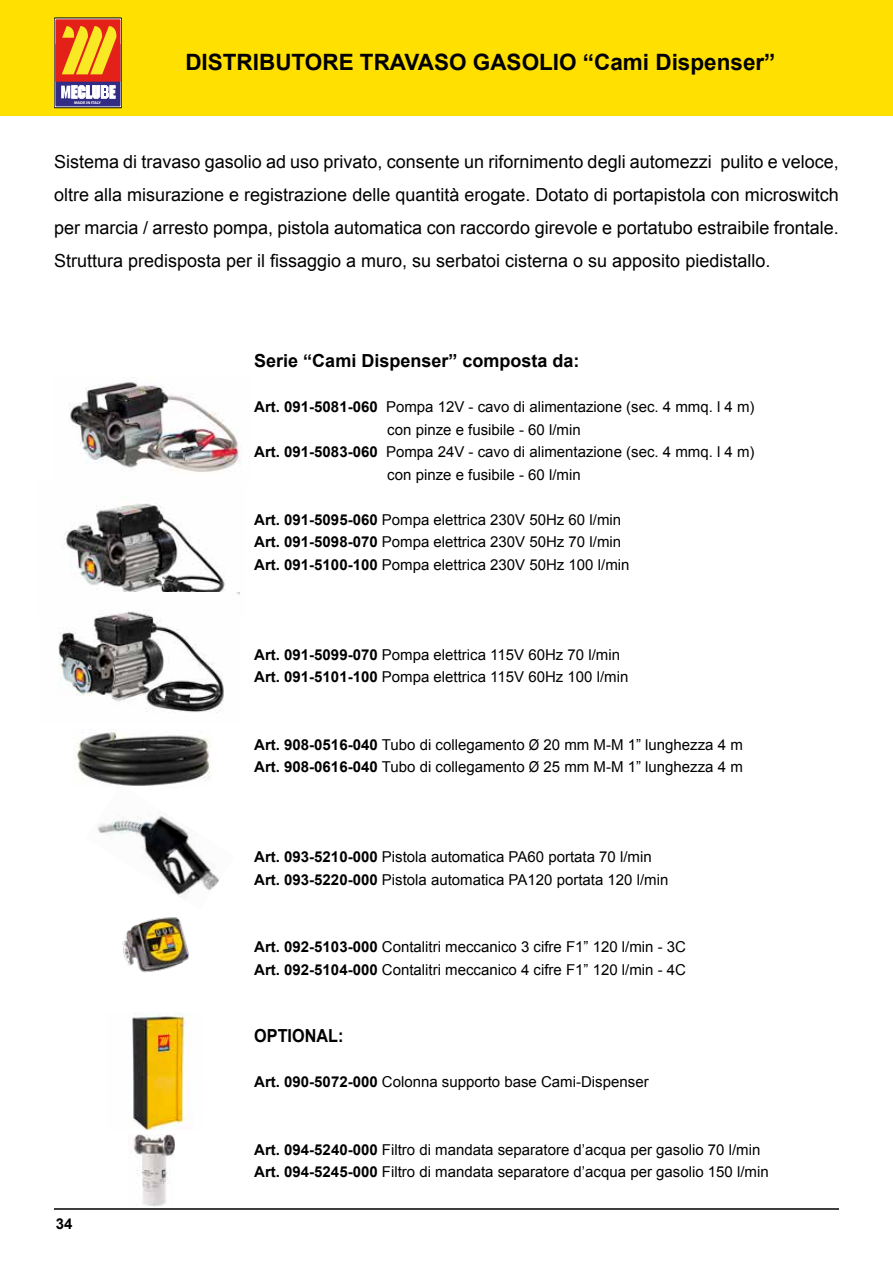
<style>
.page{position:relative;width:893px;height:1263px;background:#fff}
.page>*{position:absolute;margin:0;border:0;box-sizing:border-box;transform-origin:0 0}
.t1{font:700 22.5px "Arial";color:#000}
.t2{font:18px/33px "Arial";color:#000;text-align:justify}
.t3{font:700 18px "Arial";color:#000}
.t4{font:700 18px "Arial";color:#000;scale:.9 1}
.t5{font:15px/22.5px "Arial";color:#000}
.t6{font:700 15px "Arial";color:#000}
.t7{font:700 3.9px "Myriad Pro";color:#fdfdfd;scale:1.06 1}
.s1{font-weight:700}
</style>
<div class="page">
<div style="left:0;top:0;width:893px;height:115px;background:#ffe000"></div>
<hr style="left:54px;top:1208px;width:785px;height:2px;background:#000">
<div style="left:54px;top:18px;width:68px;height:90px;border:1px solid #000"></div>
<svg style="left:55px;top:19px;width:65px;height:87px;background:#ce7949"></svg>
<img style="left:73px;top:729px;width:138px;height:55px">
<img style="left:62px;top:503px;width:178px;height:92px">
<img style="left:58px;top:592px;width:181px;height:121px">
<img style="left:132px;top:1013px;width:61px;height:116px">
<img style="left:122px;top:917px;width:67px;height:56px">
<img style="left:97px;top:784px;width:123px;height:115px">
<img style="left:133px;top:1134px;width:42px;height:72px">
<img style="left:69px;top:378px;width:173px;height:94px">
<p class="t7" style="left:74px;top:100px;width:27px">MADE IN ITALY</p>
<h1 class="t1" style="left:185px;top:47px;width:592px">DISTRIBUTORE TRAVASO GASOLIO “Cami Dispenser”</h1>
<p class="t2" style="left:54px;top:145px;width:786px">Sistema di travaso gasolio ad uso privato, consente un rifornimento degli automezzi pulito e veloce, oltre alla misurazione e registrazione delle quantità erogate. Dotato di portapistola con microswitch per marcia / arresto pompa, pistola automatica con raccordo girevole e portatubo estraibile frontale.<br>Struttura predisposta per il fissaggio a muro, su serbatoi cisterna o su apposito piedistallo.</p>
<p class="t3" style="left:254px;top:349px;width:327px">Serie “Cami Dispenser” composta da:</p>
<p class="t5" style="left:254px;top:396px;width:502px"><span class="s1">Art. 091-5081-060</span> Pompa 12V - cavo di alimentazione (sec. 4 mmq. l 4 m)</p>
<p class="t5" style="left:387px;top:418px;width:195px">con pinze e fusibile - 60 l/min</p>
<p class="t5" style="left:254px;top:441px;width:502px"><span class="s1">Art. 091-5083-060</span> Pompa 24V - cavo di alimentazione (sec. 4 mmq. l 4 m)</p>
<p class="t5" style="left:387px;top:463px;width:195px">con pinze e fusibile - 60 l/min</p>
<p class="t5" style="left:254px;top:508px;width:377px"><span class="s1">Art. 091-5095-060</span> Pompa elettrica 230V 50Hz 60 l/min<br><span class="s1">Art. 091-5098-070</span> Pompa elettrica 230V 50Hz 70 l/min<br><span class="s1">Art. 091-5100-100</span> Pompa elettrica 230V 50Hz 100 l/min</p>
<p class="t5" style="left:254px;top:643px;width:376px"><span class="s1">Art. 091-5099-070</span> Pompa elettrica 115V 60Hz 70 l/min<br><span class="s1">Art. 091-5101-100</span> Pompa elettrica 115V 60Hz 100 l/min</p>
<p class="t5" style="left:254px;top:733px;width:490px"><span class="s1">Art. 908-0516-040</span> Tubo di collegamento Ø 20 mm M-M 1” lunghezza 4 m<br><span class="s1">Art. 908-0616-040</span> Tubo di collegamento Ø 25 mm M-M 1” lunghezza 4 m</p>
<p class="t5" style="left:254px;top:846px;width:416px"><span class="s1">Art. 093-5210-000</span> Pistola automatica PA60 portata 70 l/min<br><span class="s1">Art. 093-5220-000</span> Pistola automatica PA120 portata 120 l/min</p>
<p class="t5" style="left:254px;top:936px;width:433px"><span class="s1">Art. 092-5103-000</span> Contalitri meccanico 3 cifre F1” 120 l/min - 3C<br><span class="s1">Art. 092-5104-000</span> Contalitri meccanico 4 cifre F1” 120 l/min - 4C</p>
<p class="t4" style="left:254px;top:1024px;width:101px">OPTIONAL:</p>
<p class="t5" style="left:254px;top:1071px;width:396px"><span class="s1">Art. 090-5072-000</span> Colonna supporto base Cami-Dispenser</p>
<p class="t6" style="left:56px;top:1214px;width:18px">34</p>
<p class="t5" style="left:254px;top:1138px;width:516px"><span class="s1">Art. 094-5240-000</span> Filtro di mandata separatore d’acqua per gasolio 70 l/min<br><span class="s1">Art. 094-5245-000</span> Filtro di mandata separatore d’acqua per gasolio 150 l/min</p>
</div>
